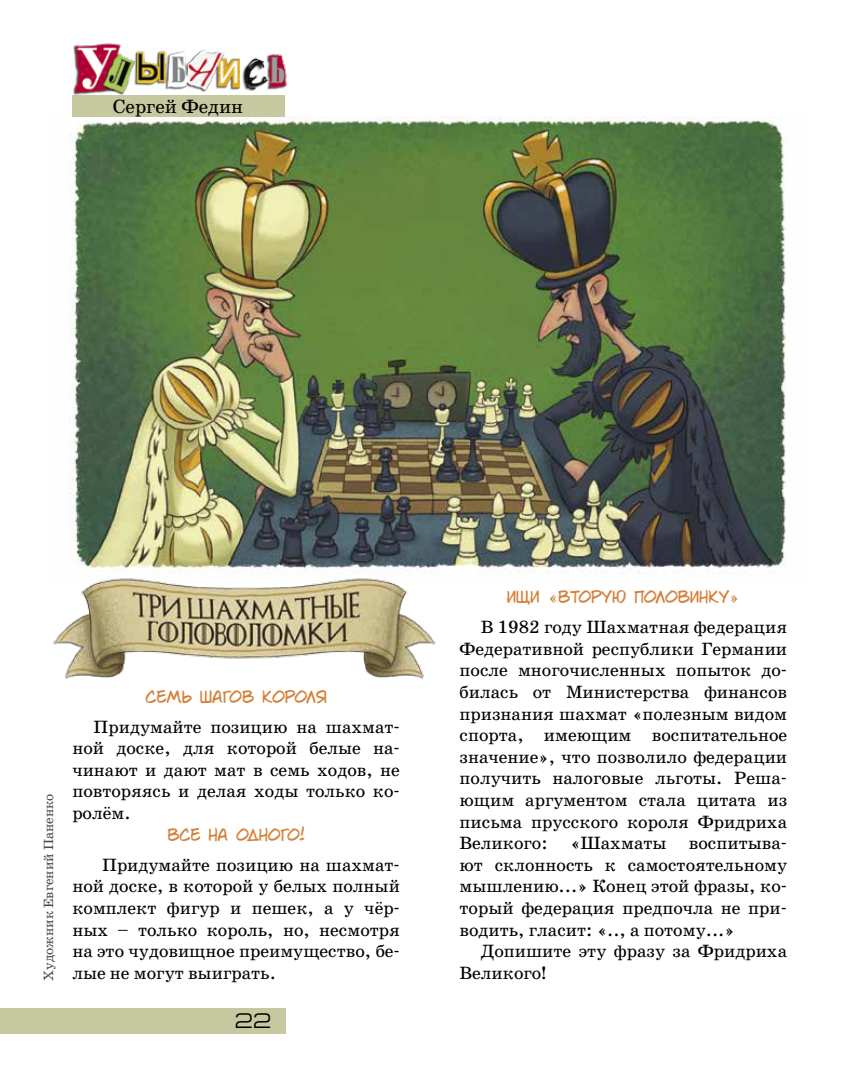
<style>
.page{position:relative;width:851px;height:1085px;background:#fff}
.page>*{position:absolute;margin:0;border:0;box-sizing:border-box;transform-origin:0 0}
.t1{font:21px "Europe Ext";color:#000}
.t2{font:19.5px "School Book C";color:#000}
.t3{font:18px/21.6px "School Book C";color:#000;text-align:justify}
.t4{font:300 18px "B Ds 2";color:#d4823c}
.t5{font:13.5px "School Book AC";color:#484848}
.s1{font-family:"School Book C";font-weight:400}
</style>
<div class="page">
<div style="left:0;top:1008px;width:285px;height:25px;background:#c6c99f"></div>
<img style="left:68px;top:117px;width:718px;height:456px">
<img style="left:72px;top:43px;width:215px;height:53px">
<div style="left:72px;top:96px;width:213px;height:21px;background:#c6c99f"></div>
<img style="left:53px;top:572px;width:393px;height:107px">
<p class="t2" style="left:113px;top:96px;width:132px">Сергей Федин</p>
<p class="t5" style="left:41px;top:980px;width:189px;rotate:-90deg">Художник Евгений Паненко</p>
<p class="t4" style="left:145px;top:686px;width:183px">СЕМЬ ШАГОВ КОРОЛЯ</p>
<p class="t3" style="left:72px;top:715px;width:329px;text-indent:21px">Придумайте позицию на шахмат&shy;ной доске, для которой белые на&shy;чинают и дают мат в семь ходов, не повторяясь и делая ходы только ко&shy;ролём.</p>
<p class="t4" style="left:167px;top:824px;width:139px">ВСЕ НА ОДНОГО!</p>
<p class="t3" style="left:72px;top:854px;width:329px;text-indent:30px">Придумайте позицию на шахмат&shy;ной доске, в которой у белых полный комплект фигур и пешек, а у чёр&shy;ных – только король, но, несмотря на это чудовищное преимущество, бе&shy;лые не могут выиграть.</p>
<p class="t1" style="left:235px;top:1009px;width:38px">22</p>
<p class="t4" style="left:507px;top:586px;width:234px">ИЩИ <span class="s1">«</span>ВТОРУЮ ПОЛОВИНКУ<span class="s1">»</span></p>
<p class="t3" style="left:459px;top:616px;width:329px;text-indent:21px">В 1982 году Шахматная федерация Федеративной республики Германии после многочисленных попыток до&shy;билась от Министерства финансов признания шахмат «полезным видом спорта, имеющим воспитательное значение», что позволило федерации получить налоговые льготы. Реша&shy;ющим аргументом стала цитата из письма прусского короля Фридриха Великого: «Шахматы воспитыва&shy;ют склонность к самостоятельному мышлению...» Конец этой фразы, ко&shy;торый федерация предпочла не при&shy;водить, гласит: «.., а потому...»</p>
<p class="t3" style="left:459px;top:940px;width:329px;text-indent:21px">Допишите эту фразу за Фридриха<br>Великого!</p>
</div>
